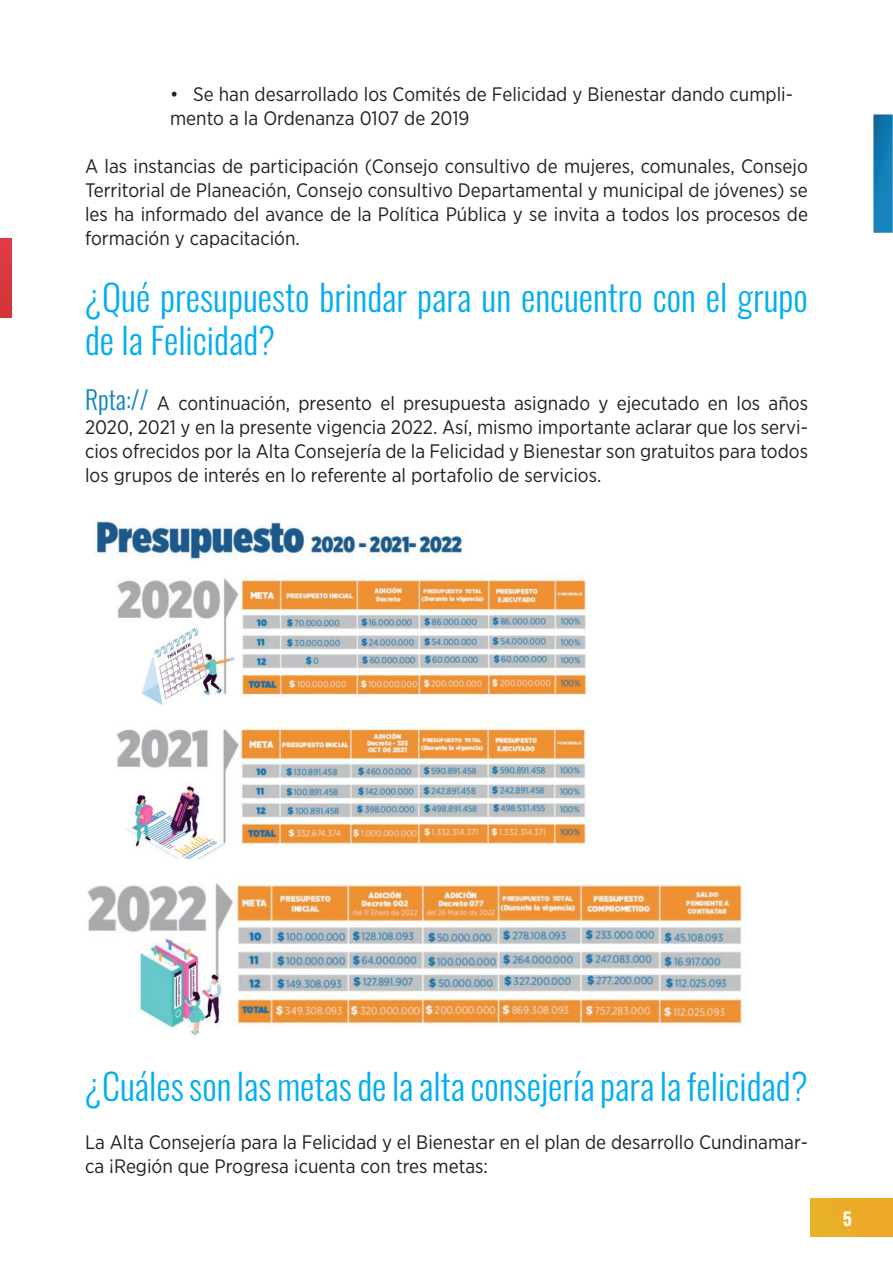
<style>
.page{position:relative;width:893px;height:1263px;background:#fff}
.page>*{position:absolute;margin:0;border:0;box-sizing:border-box;transform-origin:0 0}
.Cuerpo_de_texto{font:36px/43.2px "Oswald";color:#00aeef}
.Cuerpo_de_texto-2{font:19.5px/24px "Gotham Narrow";color:#231f20}
.t1{font:18px "Oswald";color:#fff}
.s1{font-family:"Oswald";font-size:25.5px;color:#0d82c2}
</style>
<div class="page">
<svg style="left:873px;top:114px;width:20px;height:119px;background:#1d80b8"></svg>
<div style="left:811px;top:1199px;width:82px;height:37px;background:#ecab28"></div>
<div style="left:0;top:239px;width:11px;height:79px;background:#d9373f"></div>
<img style="left:94px;top:521px;width:495px;height:337px">
<img style="left:87px;top:880px;width:660px;height:156px">
<p class="Cuerpo_de_texto-2" style="left:170px;top:81px;width:624px">• Se han desarrollado los Comités de Felicidad y Bienestar dando cumpli&shy;mento a la Ordenanza 0107 de 2019</p>
<p class="Cuerpo_de_texto-2" style="left:85px;top:153px;width:724px;text-align:justify">A las instancias de participación (Consejo consultivo de mujeres, comunales, Consejo Territorial de Planeación, Consejo consultivo Departamental y municipal de jóvenes) se les ha informado del avance de la Política Pública y se invita a todos los procesos de formación y capacitación.</p>
<p class="Cuerpo_de_texto" style="left:85px;top:272px;width:724px">¿Qué presupuesto brindar para un encuentro con el grupo de la Felicidad?</p>
<p class="Cuerpo_de_texto-2" style="left:85px;top:390px;width:724px;text-align:justify"><span class="s1">Rpta://</span> A continuación, presento el presupuesta asignado y ejecutado en los años 2020, 2021 y en la presente vigencia 2022. Así, mismo importante aclarar que los servi&shy;cios ofrecidos por la Alta Consejería de la Felicidad y Bienestar son gratuitos para todos los grupos de interés en lo referente al portafolio de servicios.</p>
<p class="Cuerpo_de_texto" style="left:85px;top:1061px;width:724px">¿Cuáles son las metas de la alta consejería para la felicidad?</p>
<p class="Cuerpo_de_texto-2" style="left:85px;top:1130px;width:724px">La Alta Consejería para la Felicidad y el Bienestar en el plan de desarrollo Cundinamar&shy;ca ¡Región que Progresa ¡cuenta con tres metas:</p>
<p class="t1" style="left:843px;top:1202px;width:11px">5</p>
</div>
